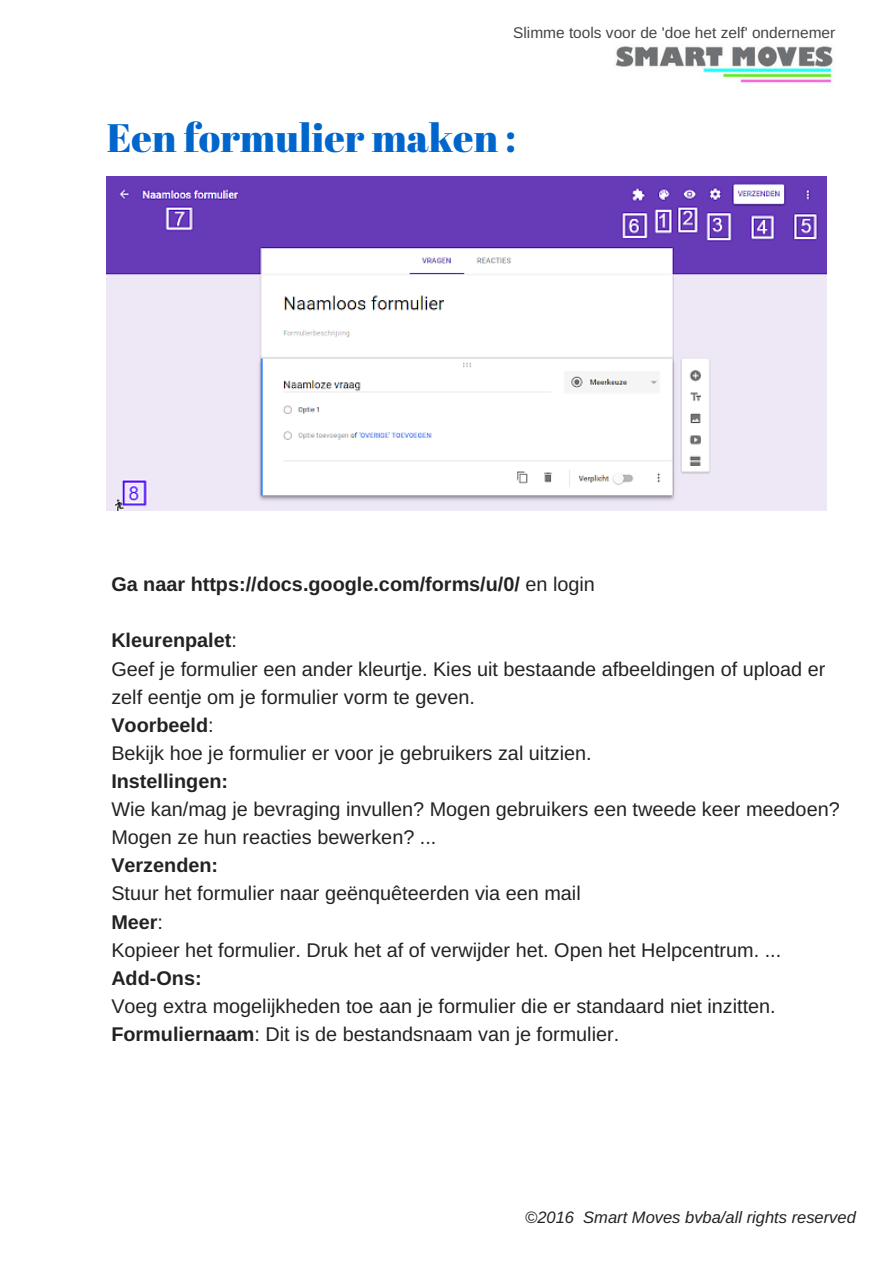
<style>
.page{position:relative;width:893px;height:1263px;background:#fff}
.page>*{position:absolute;margin:0;border:0;box-sizing:border-box;transform-origin:0 0}
.t1{font:39.6px "Abril Fatface";color:#06c}
.t2{font:19.8px/28px "Arimo";color:#222}
.t3{font:700 19.8px "Arimo";color:#222}
.t4{font:italic 16.5px "Arimo";color:#222}
.t5{font:15.45px "Arimo";color:#444}
.s1{font-weight:400}
.s2{font-weight:700}
</style>
<div class="page">
<img style="left:615px;top:46px;width:218px;height:38px">
<img style="left:107px;top:176px;width:719px;height:334px">
<p class="t5" style="left:513px;top:24px;width:324px">Slimme tools voor de 'doe het zelf' ondernemer</p>
<h1 class="t1" style="left:107px;top:110px;width:410px">Een formulier maken :</h1>
<p class="t3" style="left:111px;top:573px;width:485px">Ga naar https://docs.google.com/forms/u/0/ <span class="s1">en login</span></p>
<p class="t2" style="left:111px;top:626px;width:715px"><span class="s2">Kleurenpalet</span>:<br>Geef je formulier een ander kleurtje. Kies uit bestaande afbeeldingen of upload er zelf eentje om je formulier vorm te geven.<br><span class="s2">Voorbeeld</span>:<br>Bekijk hoe je formulier er voor je gebruikers zal uitzien.</p>
<p class="t3" style="left:111px;top:770px;width:118px">Instellingen:</p>
<p class="t2" style="left:111px;top:795px;width:730px">Wie kan/mag je bevraging invullen? Mogen gebruikers een tweede keer meedoen?<br>Mogen ze hun reacties bewerken? ...</p>
<p class="t3" style="left:111px;top:854px;width:108px">Verzenden:</p>
<p class="t2" style="left:111px;top:879px;width:671px">Stuur het formulier naar geënquêteerden via een mail<br><span class="s2">Meer</span>:<br>Kopieer het formulier. Druk het af of verwijder het. Open het Helpcentrum. ...</p>
<p class="t3" style="left:111px;top:967px;width:92px">Add-Ons:</p>
<p class="t2" style="left:111px;top:992px;width:666px">Voeg extra mogelijkheden toe aan je formulier die er standaard niet inzitten.<br><span class="s2">Formuliernaam</span>: Dit is de bestandsnaam van je formulier.</p>
<p class="t4" style="left:525px;top:1208px;width:332px">©2016 Smart Moves bvba/all rights reserved</p>
</div>
